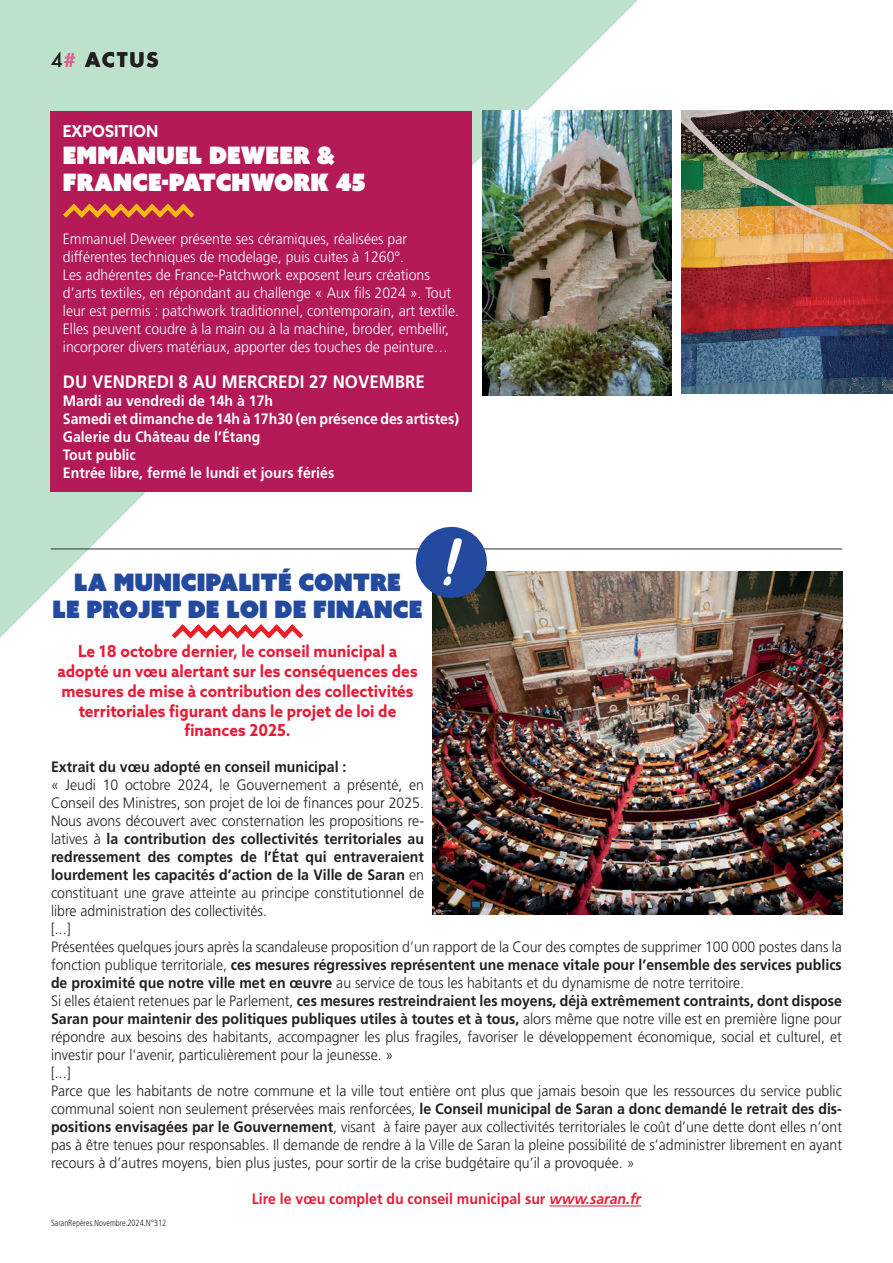
<style>
.page{position:relative;width:893px;height:1263px;background:#fff}
.page>*{position:absolute;margin:0;border:0;box-sizing:border-box;transform-origin:0 0}
.t1{font:24px/27px "Azo Sans Uber";color:#244a9f;text-align:center;scale:.94 1}
.t2{font:24px/27px "Azo Sans Uber";color:#fff;scale:.94 1}
.t3{font:700 19.5px "Futura Std";letter-spacing:.1em;color:#231f20}
.t4{font:700 18px "Frutiger LT Std";color:#fff;scale:.94 1}
.t5{font:700 16.5px/19.8px "Azo Sans";color:#e91c38;text-align:center;scale:.94 1}
.t6{font:700 16.5px "Azo Sans";color:#fff;scale:.94 1}
.t7{font:300 15px/18px "Frutiger LT Std";color:#231f20;scale:.94 1}
.t8{font:300 15px/18px "Frutiger LT Std";color:#fff;scale:.94 1}
.t9{font:700 15px/18px "Frutiger LT Std";color:#fff;scale:.94 1}
.t10{font:700 15px "Frutiger LT Std";color:#e91c38;scale:.94 1}
.t11{font:700 15px "Frutiger LT Std";color:#231f20;scale:.94 1}
.t12{font:300 condensed 9px "Frutiger LT Std";color:#231f20;scale:.94 1}
.s1{font-weight:500}
.s2{font-weight:500;color:#ee2a33}
.s3{font-weight:700}
.s4{font-style:italic}
</style>
<div class="page">
<svg style="left:0;top:0;width:638px;height:638px;fill:#bee1cb"></svg>
<div style="left:50px;top:111px;width:422px;height:380px;background:#b31a57"></div>
<svg style="left:63px;top:203px;width:132px;height:15px"></svg>
<img style="left:681px;top:111px;width:212px;height:282px">
<img style="left:482px;top:111px;width:190px;height:284px">
<hr style="left:51px;top:549px;width:791px;height:1px;background:#2d3236">
<hr style="left:549px;top:1205px;width:92px;height:1px;background:#e91c38">
<svg style="left:167px;top:620px;width:141px;height:19px"></svg>
<img style="left:433px;top:572px;width:409px;height:342px">
<svg style="left:414px;top:525px;width:75px;height:75px"></svg>
<h2 class="t3" style="left:51px;top:47px;width:109px"><span class="s1">4</span><span class="s2">#</span> ACTUS</h2>
<p class="t6" style="left:63px;top:120px;width:103px">EXPOSITION</p>
<h1 class="t2" style="left:63px;top:141px;width:323px">EMMANUEL DEWEER &amp;<br>FRANCE-PATCHWORK 45</h1>
<p class="t8" style="left:63px;top:230px;width:423px">Emmanuel Deweer présente ses céramiques, réalisées par différentes techniques de modelage, puis cuites à 1260°.<br>Les adhérentes de France-Patchwork exposent leurs créations d’arts textiles, en répondant au challenge « Aux fils 2024 ». Tout leur est permis : patchwork traditionnel, contemporain, art textile.<br>Elles peuvent coudre à la main ou à la machine, broder, embellir, incorporer divers matériaux, apporter des touches de peinture…</p>
<p class="t4" style="left:63px;top:371px;width:387px">DU VENDREDI 8 AU MERCREDI 27 NOVEMBRE</p>
<p class="t9" style="left:63px;top:392px;width:423px">Mardi au vendredi de 14h à 17h<br>Samedi et dimanche de 14h à 17h30 (en présence des artistes)<br>Galerie du Château de l’Étang<br>Tout public<br>Entrée libre, fermé le lundi et jours fériés</p>
<h1 class="t1" style="left:53px;top:568px;width:395px">LA MUNICIPALITÉ CONTRE<br>LE PROJET DE LOI DE FINANCE</h1>
<p class="t5" style="left:57px;top:641px;width:385px">Le 18 octobre dernier, le conseil municipal a adopté un vœu alertant sur les conséquences des mesures de mise à contribution des collectivités territoriales figurant dans le projet de loi de finances 2025.</p>
<p class="t11" style="left:51px;top:758px;width:316px">Extrait du vœu adopté en conseil municipal :</p>
<p class="t7" style="left:51px;top:776px;width:843px">« Jeudi 10 octobre 2024, le Gouvernement a présenté, en<br>Conseil des Ministres, son projet de loi de finances pour 2025.<br>Nous avons découvert avec consternation les propositions re-<br>latives à <span class="s3">la contribution des collectivités territoriales au<br>redressement des comptes de l’État qui entraveraient<br>lourdement les capacités d’action de la Ville de Saran</span> en<br>constituant une grave atteinte au principe constitutionnel de<br>libre administration des collectivités.<br>[...]<br>Présentées quelques jours après la scandaleuse proposition d’un rapport de la Cour des comptes de supprimer 100 000 postes dans la fonction publique territoriale, <span class="s3">ces mesures régressives représentent une menace vitale pour l’ensemble des services publics de proximité que notre ville met en œuvre</span> au service de tous les habitants et du dynamisme de notre territoire.<br>Si elles étaient retenues par le Parlement, <span class="s3">ces mesures restreindraient les moyens, déjà extrêmement contraints, dont dispose Saran pour maintenir des politiques publiques utiles à toutes et à tous,</span> alors même que notre ville est en première ligne pour répondre aux besoins des habitants, accompagner les plus fragiles, favoriser le développement économique, social et culturel, et investir pour l'avenir, particulièrement pour la jeunesse. »<br>[...]<br>Parce que les habitants de notre commune et la ville tout entière ont plus que jamais besoin que les ressources du service public communal soient non seulement préservées mais renforcées, <span class="s3">le Conseil municipal de Saran a donc demandé le retrait des dis&shy;positions envisagées par le Gouvernement</span>, visant à faire payer aux collectivités territoriales le coût d’une dette dont elles n’ont pas à être tenues pour responsables. Il demande de rendre à la Ville de Saran la pleine possibilité de s’administrer librement en ayant recours à d’autres moyens, bien plus justes, pour sortir de la crise budgétaire qu’il a provoquée. »</p>
<p class="t10" style="left:252px;top:1190px;width:415px">Lire le vœu complet du conseil municipal sur <span class="s4">www.saran.fr</span></p>
<p class="t12" style="left:51px;top:1218px;width:124px">SaranRepères.Novembre.2024.N°312</p>
</div>
